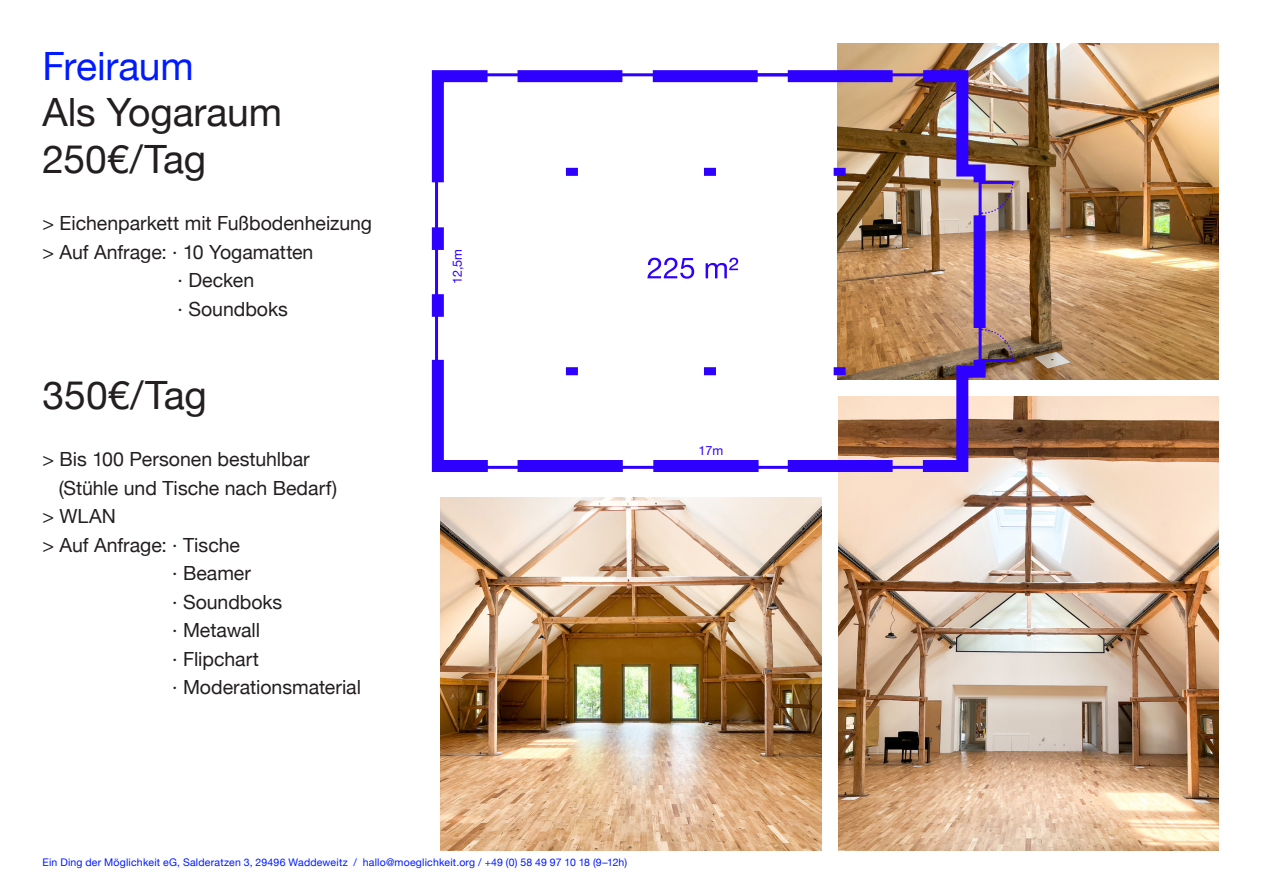
<style>
.page{position:relative;width:1263px;height:893px;background:#fff}
.page>*{position:absolute;margin:0;border:0;box-sizing:border-box;transform-origin:0 0}
.t1{font:39px/46.8px "Helvetica Neue";letter-spacing:-.005em;color:#231f20}
.t2{font:19.5px "Helvetica Neue";color:#231f20}
.t3{font:12.75px "Helvetica Neue";color:#2e00ff}
.t4{font:12.6px "Helvetica Neue";color:#2e00ff}
.t5{font:10.5px "Helvetica Neue";letter-spacing:.02em;color:#001aff}
.s1{color:#001aff}
</style>
<div class="page">
<img style="left:837px;top:44px;width:382px;height:336px">
<img style="left:441px;top:497px;width:380px;height:353px">
<img style="left:839px;top:397px;width:380px;height:453px">
<hr style="left:480px;top:73px;width:334px;height:3px;background:#2e00ff">
<svg style="left:505px;top:64px;width:486px;height:414px"></svg>
<hr style="left:979px;top:320px;width:3px;height:47px;background:#2e00ff">
<hr style="left:979px;top:176px;width:3px;height:47px;background:#2e00ff">
<hr style="left:734px;top:73px;width:214px;height:3px;background:#2e00ff">
<div style="left:653px;top:460px;width:105px;height:12px;background:#2e00ff"></div>
<div style="left:517px;top:460px;width:106px;height:12px;background:#2e00ff"></div>
<svg style="left:981px;top:181px;width:33px;height:34px"></svg>
<hr style="left:981px;top:181px;width:32px;height:3px;background:#2e00ff">
<svg style="left:981px;top:328px;width:33px;height:33px"></svg>
<hr style="left:981px;top:359px;width:32px;height:3px;background:#2e00ff">
<svg style="left:431px;top:70px;width:69px;height:402px"></svg>
<hr style="left:435px;top:168px;width:3px;height:199px;background:#2e00ff">
<hr style="left:449px;top:466px;width:515px;height:3px;background:#2e00ff">
<svg style="left:647px;top:258px;width:47px;height:21px"></svg>
<svg style="left:706px;top:258px;width:32px;height:20px"></svg>
<p class="t1" style="left:43px;top:45px;width:241px"><span class="s1">Freiraum<br></span>Als Yogaraum<br>250€/Tag</p>
<p class="t2" style="left:43px;top:209px;width:331px">&gt; Eichenparkett mit Fußbodenheizung</p>
<p class="t2" style="left:43px;top:238px;width:272px">&gt; Auf Anfrage: · 10 Yogamatten</p>
<p class="t2" style="left:178px;top:266px;width:78px">· Decken</p>
<p class="t2" style="left:178px;top:295px;width:112px">· Soundboks</p>
<p class="t1" style="left:43px;top:374px;width:166px">350€/Tag</p>
<p class="t2" style="left:43px;top:445px;width:269px">&gt; Bis 100 Personen bestuhlbar</p>
<p class="t2" style="left:59px;top:474px;width:280px">(Stühle und Tische nach Bedarf)</p>
<p class="t2" style="left:43px;top:502px;width:75px">&gt; WLAN</p>
<p class="t2" style="left:43px;top:531px;width:199px">&gt; Auf Anfrage: · Tische</p>
<p class="t2" style="left:172px;top:559px;width:80px">· Beamer</p>
<p class="t2" style="left:172px;top:588px;width:112px">· Soundboks</p>
<p class="t2" style="left:172px;top:616px;width:89px">· Metawall</p>
<p class="t2" style="left:172px;top:645px;width:88px">· Flipchart</p>
<p class="t2" style="left:172px;top:673px;width:190px">· Moderationsmaterial</p>
<p class="t3" style="left:448px;top:284px;width:37px;rotate:-90deg">12,5m</p>
<p class="t5" style="left:43px;top:854px;width:586px">Ein Ding der Möglichkeit eG, Salderatzen 3, 29496 Waddeweitz / hallo@moeglichkeit.org / +49 (0) 58 49 97 10 18 (9–12h)</p>
<p class="t4" style="left:698px;top:442px;width:26px">17m</p>
</div>
